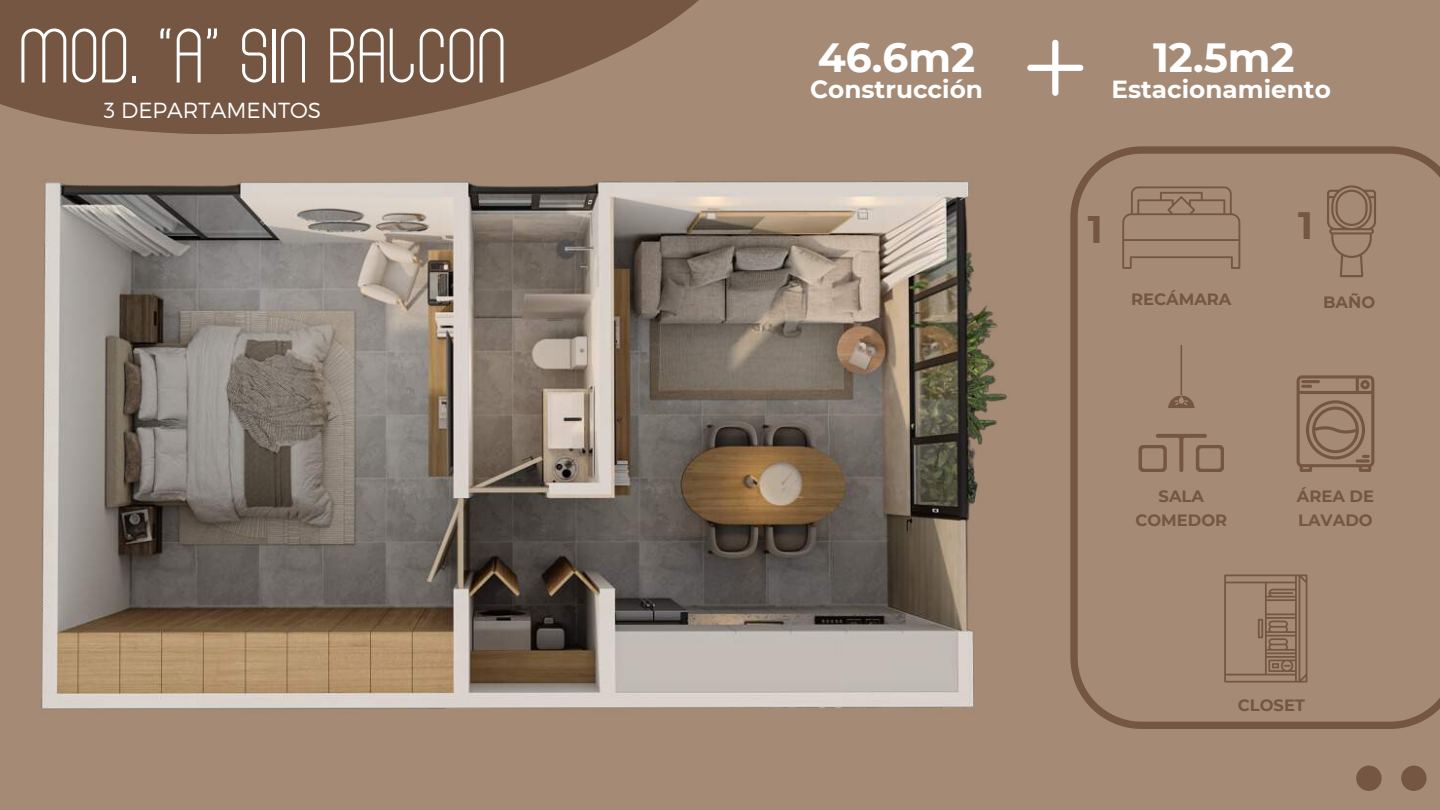
<style>
.page{position:relative;width:1440px;height:810px;background:#a58b76}
.page>*{position:absolute;margin:0;border:0;box-sizing:border-box;transform-origin:0 0}
.t1{font:60px "Adelina";color:#fff}
.t2{font:700 40.7px "Montserrat";color:#fff}
.t3{font:700 38.3px "Montserrat";color:#745643}
.t4{font:700 38.2px "Montserrat";color:#745643}
.t5{font:700 24.7px "Montserrat";color:#fff}
.t6{font:300 21.8px "Montserrat";color:#fff}
.t7{font:700 16.4px/23.2px "Montserrat";color:#745643;text-align:center}
</style>
<div class="page">
<svg style="left:0;top:0;width:699px;height:134px;fill:#745643"></svg>
<svg style="left:1070px;top:146px;width:370px;height:583px"></svg>
<svg style="left:1122px;top:186px;width:118px;height:83px"></svg>
<svg style="left:1327px;top:185px;width:49px;height:92px"></svg>
<svg style="left:1297px;top:375px;width:77px;height:97px"></svg>
<svg style="left:1139px;top:345px;width:85px;height:127px"></svg>
<svg style="left:1224px;top:575px;width:83px;height:108px"></svg>
<div style="left:1356px;top:766px;width:26px;height:25px;background:#745643;border-radius:50%"></div>
<div style="left:1401px;top:766px;width:26px;height:25px;background:#745643;border-radius:50%"></div>
<svg style="left:1027px;top:40px;width:56px;height:56px"></svg>
<img style="left:41px;top:181px;width:966px;height:528px">
<h1 class="t1" style="left:18px;top:27px;width:490px">MOD. “A” SIN BALCON</h1>
<h3 class="t6" style="left:104px;top:96px;width:219px">3 DEPARTAMENTOS</h3>
<h2 class="t2" style="left:818px;top:32px;width:159px">46.6m2</h2>
<h3 class="t5" style="left:810px;top:74px;width:174px">Construcción</h3>
<h2 class="t2" style="left:1153px;top:32px;width:143px">12.5m2</h2>
<h3 class="t5" style="left:1112px;top:74px;width:221px">Estacionamiento</h3>
<h3 class="t3" style="left:1088px;top:206px;width:17px">1</h3>
<h3 class="t4" style="left:1298px;top:202px;width:16px">1</h3>
<p class="t7" style="left:1131px;top:287px;width:102px">RECÁMARA</p>
<p class="t7" style="left:1323px;top:290px;width:54px">BAÑO</p>
<p class="t7" style="left:1135px;top:485px;width:93px">SALA<br>COMEDOR</p>
<p class="t7" style="left:1297px;top:485px;width:79px;text-align:left">ÁREA DE<br>LAVADO</p>
<p class="t7" style="left:1238px;top:693px;width:69px">CLOSET</p>
</div>
